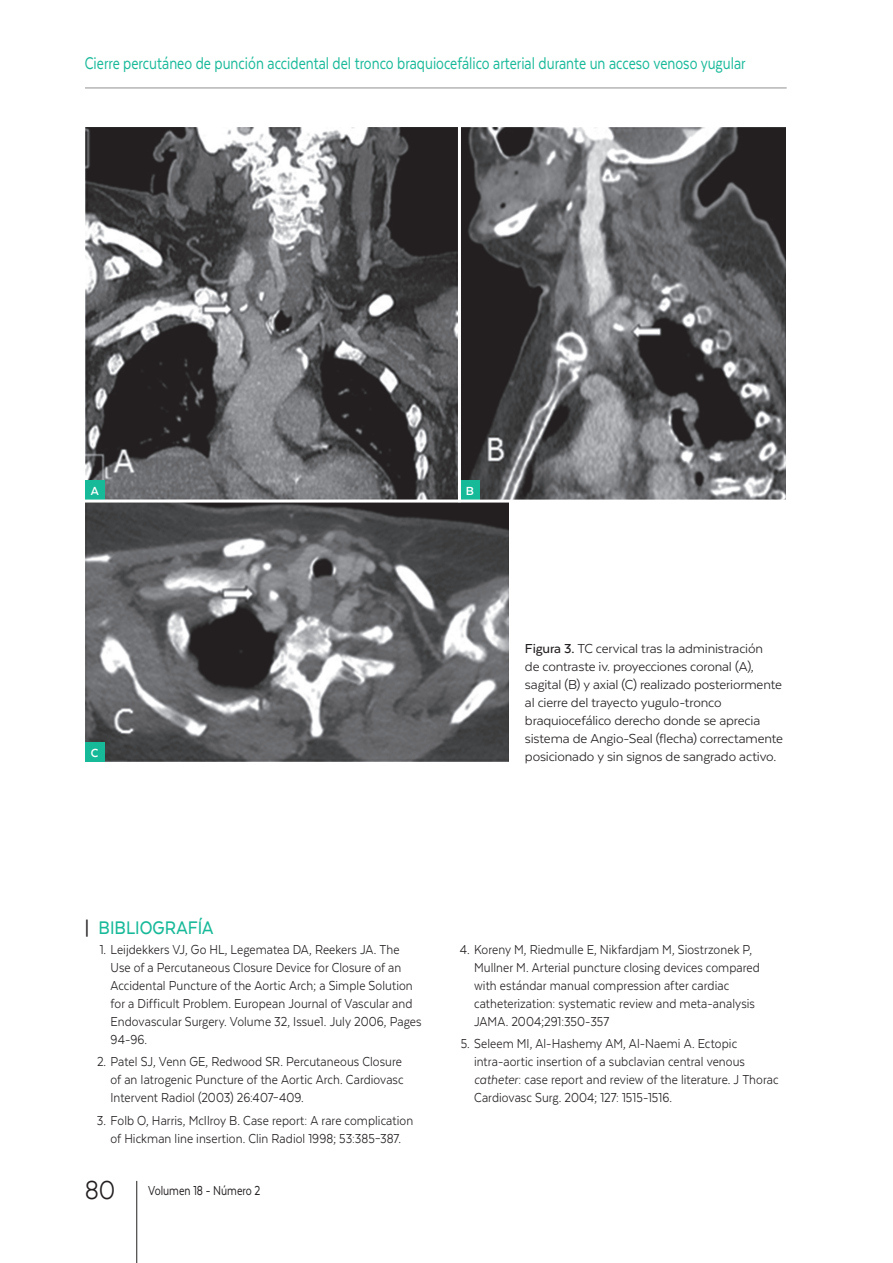
<style>
.page{position:relative;width:893px;height:1263px;background:#fff}
.page>*{position:absolute;margin:0;border:0;box-sizing:border-box;transform-origin:0 0}
.INTER_Bibliografia_t{font:500 21px "Texta";color:#16b998;scale:.9 1}
.t1{font:19.5px "Texta";color:#16b998;scale:.8 1}
.INTER_Figura_pie_de{font:15px/18px "Texta";color:#231f20;scale:.9 1}
.INTER_Figura_pie_de-2{font:15px/18px "Texta";color:#231f20}
.t2{font:15px "Texta";color:#231f20;scale:.8 1}
.INTER_Figura_letra{font:700 13.5px "Texta";color:#fff}
.s1{font-weight:500}
.s2{color:#231f20}
.s3{font-size:30px}
.s4{font-style:italic}
</style>
<div class="page">
<img style="left:85px;top:503px;width:424px;height:259px">
<img style="left:85px;top:128px;width:700px;height:372px">
<div style="left:460px;top:480px;width:20px;height:20px;background:#16b998"></div>
<div style="left:85px;top:480px;width:19px;height:20px;background:#16b998"></div>
<div style="left:85px;top:742px;width:19px;height:20px;background:#16b998"></div>
<hr style="left:458px;top:127px;width:3px;height:375px;background:#fff">
<hr style="left:85px;top:88px;width:702px;height:1px;background:#231f20">
<hr style="left:136px;top:1181px;width:1px;height:82px;background:#231f20">
<h2 class="t1" style="left:85px;top:53px;width:828px">Cierre percutáneo de punción accidental del tronco braquiocefálico arterial durante un acceso venoso yugular</h2>
<p class="INTER_Figura_letra" style="left:91px;top:484px;width:10px">A</p>
<p class="INTER_Figura_letra" style="left:466px;top:484px;width:10px">B</p>
<p class="INTER_Figura_letra" style="left:91px;top:746px;width:9px">C</p>
<p class="INTER_Figura_pie_de-2" style="left:525px;top:639px;width:260px"><span class="s1">Figura 3.</span> TC cervical tras la administración<br>de contraste iv. proyecciones coronal (A), sagital (B) y axial (C) realizado posteriormente al cierre del trayecto yugulo-tronco braquiocefálico derecho donde se aprecia sistema de Angio-Seal (flecha) correctamente posicionado y sin signos de sangrado activo.</p>
<p class="INTER_Bibliografia_t" style="left:85px;top:917px;width:144px"><span class="s2">|</span> BIBLIOGRAFÍA</p>
<p class="INTER_Figura_pie_de" style="left:111px;top:940px;width:347px;text-indent:-11px">1. Leijdekkers VJ, Go HL, Legematea DA, Reekers JA. The Use of a Percutaneous Closure Device for Closure of an Accidental Puncture of the Aortic Arch; a Simple Solution for a Difficult Problem. European Journal of Vascular and Endovascular Surgery. Volume 32, Issue1. July 2006, Pages 94-96.</p>
<p class="INTER_Figura_pie_de" style="left:111px;top:1052px;width:327px;text-indent:-13px">2. Patel SJ, Venn GE, Redwood SR. Percutaneous Closure of an Iatrogenic Puncture of the Aortic Arch. Cardiovasc<br>Intervent Radiol (2003) 26:407–409.</p>
<p class="INTER_Figura_pie_de" style="left:97px;top:1111px;width:353px;text-align:center">3. Folb O, Harris, McIlroy B. Case report: A rare complication of Hickman line insertion. Clin Radiol 1998; 53:385–387.</p>
<p class="t2" style="left:85px;top:1182px;width:221px"><span class="s3">80</span> Volumen 18 - Número 2</p>
<p class="INTER_Figura_pie_de" style="left:474px;top:940px;width:319px;text-indent:-14px">4. Koreny M, Riedmulle E, Nikfardjam M, Siostrzonek P, Mullner M. Arterial puncture closing devices compared with estándar manual compression after cardiac catheterization: systematic review and meta-analysis JAMA. 2004;291:350-357</p>
<p class="INTER_Figura_pie_de" style="left:474px;top:1034px;width:340px;text-indent:-13px">5. Seleem MI, Al-Hashemy AM, Al-Naemi A. Ectopic intra-aortic insertion of a subclavian central venous <span class="s4">catheter</span>: case report and review of the literature. J Thorac Cardiovasc Surg. 2004; 127: 1515-1516.</p>
</div>
